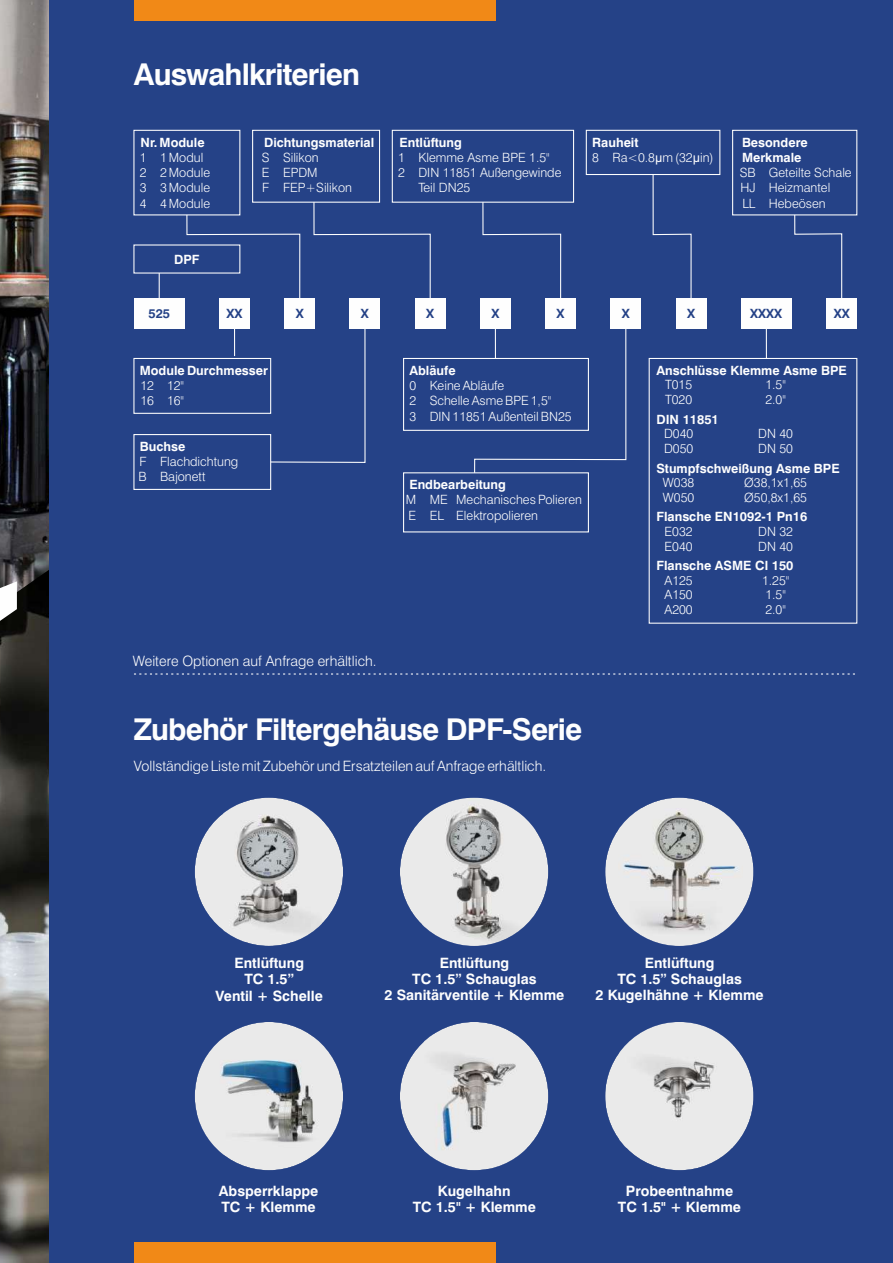
<style>
.page{position:relative;width:893px;height:1263px;background:#fff}
.page>*{position:absolute;margin:0;border:0;box-sizing:border-box;transform-origin:0 0}
.t1{font:700 30px "Swiss 721 BT";letter-spacing:-.03em;color:#fefefe}
.t2{font:700 14.25px/16.2px "Swiss 721 BT";color:#fefefe;text-align:center}
.t3{font:300 14.25px "Swiss 721 BT";color:#fefefe}
.t4{font:300 12.75px/15.3px "Swiss 721 BT";color:#fefefe}
.t5{font:700 12.75px/15.3px "Swiss 721 BT";color:#fefefe}
.t6{font:700 12.75px "Swiss 721 BT";color:#254287}
.s1{font-weight:700}
.s2{font-family:"Arial";font-weight:400}
</style>
<div class="page">
<img style="left:0;top:0;width:49px;height:493px">
<img style="left:0;top:493px;width:49px;height:770px">
<svg style="left:0;top:581px;width:17px;height:101px"></svg>
<div style="left:49px;top:0;width:844px;height:1263px;background:#254287"></div>
<svg style="left:194px;top:797px;width:560px;height:374px"></svg>
<div style="left:134px;top:1242px;width:361px;height:21px;background:#f18917"></div>
<svg style="left:134px;top:673px;width:721px;height:1px"></svg>
<div style="left:134px;top:0;width:361px;height:21px;background:#f18917"></div>
<div style="left:134px;top:298px;width:50px;height:31px;background:#fefefe"></div>
<div style="left:219px;top:298px;width:31px;height:31px;background:#fefefe"></div>
<div style="left:826px;top:298px;width:31px;height:31px;background:#fefefe"></div>
<div style="left:285px;top:298px;width:30px;height:31px;background:#fefefe"></div>
<div style="left:350px;top:298px;width:30px;height:31px;background:#fefefe"></div>
<div style="left:415px;top:298px;width:30px;height:31px;background:#fefefe"></div>
<div style="left:480px;top:298px;width:31px;height:31px;background:#fefefe"></div>
<div style="left:545px;top:298px;width:31px;height:31px;background:#fefefe"></div>
<div style="left:611px;top:298px;width:30px;height:31px;background:#fefefe"></div>
<div style="left:676px;top:298px;width:30px;height:31px;background:#fefefe"></div>
<div style="left:741px;top:298px;width:51px;height:31px;background:#fefefe"></div>
<div style="left:133px;top:130px;width:107px;height:85px;border:1px solid #fefefe"></div>
<div style="left:252px;top:130px;width:128px;height:73px;border:1px solid #fefefe"></div>
<div style="left:392px;top:130px;width:182px;height:73px;border:1px solid #fefefe"></div>
<div style="left:586px;top:130px;width:134px;height:45px;border:1px solid #fefefe"></div>
<div style="left:732px;top:130px;width:125px;height:85px;border:1px solid #fefefe"></div>
<svg style="left:143px;top:210px;width:158px;height:89px"></svg>
<svg style="left:313px;top:192px;width:249px;height:107px"></svg>
<svg style="left:587px;top:173px;width:105px;height:126px"></svg>
<svg style="left:794px;top:214px;width:49px;height:84px"></svg>
<div style="left:133px;top:434px;width:138px;height:56px;border:1px solid #fefefe"></div>
<div style="left:649px;top:358px;width:208px;height:266px;border:1px solid #fefefe"></div>
<svg style="left:143px;top:327px;width:223px;height:154px"></svg>
<svg style="left:403px;top:327px;width:224px;height:179px"></svg>
<svg style="left:766px;top:329px;width:1px;height:29px"></svg>
<h1 class="t1" style="left:134px;top:62px;width:227px">Auswahlkriterien</h1>
<p class="t5" style="left:141px;top:136px;width:66px">Nr. Module</p>
<p class="t4" style="left:140px;top:151px;width:72px">1 1 Modul<br>2 2 Module<br>3 3 Module<br>4 4 Module</p>
<p class="t5" style="left:174px;top:253px;width:27px">DPF</p>
<p class="t5" style="left:264px;top:136px;width:112px">Dichtungsmaterial</p>
<p class="t4" style="left:262px;top:151px;width:92px">S Silikon<br>E EPDM<br>F FEP+Silikon</p>
<p class="t5" style="left:400px;top:136px;width:64px">Entlüftung</p>
<p class="t4" style="left:398px;top:151px;width:153px">1 Klemme Asme BPE 1.5"</p>
<p class="t4" style="left:398px;top:166px;width:165px">2 DIN 11851 Außengewinde</p>
<p class="t4" style="left:418px;top:181px;width:53px">Teil DN25</p>
<p class="t4" style="left:592px;top:136px;width:123px"><span class="s1">Rauheit<br></span>8 Ra&lt;0.8<span class="s2">μ</span>m (32<span class="s2">μ</span>in)</p>
<p class="t5" style="left:742px;top:136px;width:67px">Besondere<br>Merkmale</p>
<p class="t4" style="left:740px;top:166px;width:113px">SB Geteilte Schale<br>HJ Heizmantel<br>LL Hebeösen</p>
<p class="t6" style="left:149px;top:308px;width:23px">525</p>
<p class="t6" style="left:227px;top:308px;width:17px">XX</p>
<p class="t6" style="left:296px;top:308px;width:9px">X</p>
<p class="t6" style="left:361px;top:308px;width:9px">X</p>
<p class="t6" style="left:426px;top:308px;width:9px">X</p>
<p class="t6" style="left:491px;top:308px;width:9px">X</p>
<p class="t6" style="left:557px;top:308px;width:9px">X</p>
<p class="t6" style="left:622px;top:308px;width:9px">X</p>
<p class="t6" style="left:687px;top:308px;width:9px">X</p>
<p class="t6" style="left:750px;top:308px;width:33px">XXXX</p>
<p class="t6" style="left:834px;top:308px;width:17px">XX</p>
<p class="t5" style="left:140px;top:364px;width:130px">Module Durchmesser</p>
<p class="t4" style="left:140px;top:379px;width:45px">12 12"<br>16 16"</p>
<p class="t5" style="left:140px;top:440px;width:47px">Buchse</p>
<p class="t4" style="left:138px;top:455px;width:101px">F Flachdichtung<br>B Bajonett</p>
<p class="t5" style="left:409px;top:364px;width:48px">Abläufe</p>
<p class="t4" style="left:409px;top:379px;width:164px">0 Keine Abläufe<br>2 Schelle Asme BPE 1,5"<br>3 DIN 11851 Außenteil BN25</p>
<p class="t5" style="left:409px;top:478px;width:98px">Endbearbeitung</p>
<p class="t4" style="left:406px;top:493px;width:178px">M ME Mechanisches Polieren<br>E EL Elektropolieren</p>
<p class="t3" style="left:133px;top:656px;width:245px">Weitere Optionen auf Anfrage erhältlich.</p>
<h1 class="t1" style="left:134px;top:717px;width:450px">Zubehör Filtergehäuse DPF-Serie</h1>
<p class="t3" style="left:134px;top:760px;width:414px">Vollständige Liste mit Zubehör und Ersatzteilen auf Anfrage erhältlich.</p>
<p class="t5" style="left:656px;top:364px;width:192px">Anschlüsse Klemme Asme BPE</p>
<p class="t4" style="left:665px;top:378px;width:29px">T015</p>
<p class="t4" style="left:765px;top:378px;width:22px">1.5"</p>
<p class="t4" style="left:665px;top:393px;width:29px">T020</p>
<p class="t4" style="left:765px;top:393px;width:22px">2.0"</p>
<p class="t5" style="left:656px;top:413px;width:64px">DIN 11851</p>
<p class="t4" style="left:664px;top:427px;width:31px">D040</p>
<p class="t4" style="left:758px;top:427px;width:36px">DN 40</p>
<p class="t4" style="left:664px;top:442px;width:31px">D050</p>
<p class="t4" style="left:758px;top:442px;width:36px">DN 50</p>
<p class="t5" style="left:656px;top:462px;width:185px">Stumpfschweißung Asme BPE</p>
<p class="t4" style="left:663px;top:476px;width:33px">W038</p>
<p class="t4" style="left:744px;top:476px;width:64px">Ø38,1x1,65</p>
<p class="t4" style="left:663px;top:491px;width:33px">W050</p>
<p class="t4" style="left:744px;top:491px;width:64px">Ø50,8x1,65</p>
<p class="t5" style="left:656px;top:510px;width:152px">Flansche EN1092-1 Pn16</p>
<p class="t4" style="left:665px;top:525px;width:30px">E032</p>
<p class="t4" style="left:758px;top:525px;width:36px">DN 32</p>
<p class="t4" style="left:665px;top:540px;width:30px">E040</p>
<p class="t4" style="left:758px;top:540px;width:36px">DN 40</p>
<p class="t5" style="left:656px;top:559px;width:139px">Flansche ASME Cl 150</p>
<p class="t4" style="left:664px;top:574px;width:30px">A125</p>
<p class="t4" style="left:762px;top:574px;width:29px">1.25"</p>
<p class="t4" style="left:664px;top:588px;width:30px">A150</p>
<p class="t4" style="left:765px;top:588px;width:22px">1.5"</p>
<p class="t4" style="left:664px;top:603px;width:30px">A200</p>
<p class="t4" style="left:765px;top:603px;width:22px">2.0"</p>
<p class="t2" style="left:216px;top:956px;width:109px">Entlüftung<br>TC 1.5”<br>Ventil + Schelle</p>
<p class="t2" style="left:596px;top:956px;width:170px">Entlüftung<br>TC 1.5” Schauglas<br>2 Kugelhähne + Klemme</p>
<p class="t2" style="left:385px;top:956px;width:181px">Entlüftung<br>TC 1.5” Schauglas<br>2 Sanitärventile + Klemme</p>
<p class="t2" style="left:219px;top:1184px;width:101px;text-align:left">Absperrklappe<br>TC + Klemme</p>
<p class="t2" style="left:618px;top:1184px;width:125px">Probeentnahme<br>TC 1.5" + Klemme</p>
<p class="t2" style="left:413px;top:1184px;width:125px">Kugelhahn<br>TC 1.5" + Klemme</p>
</div>
